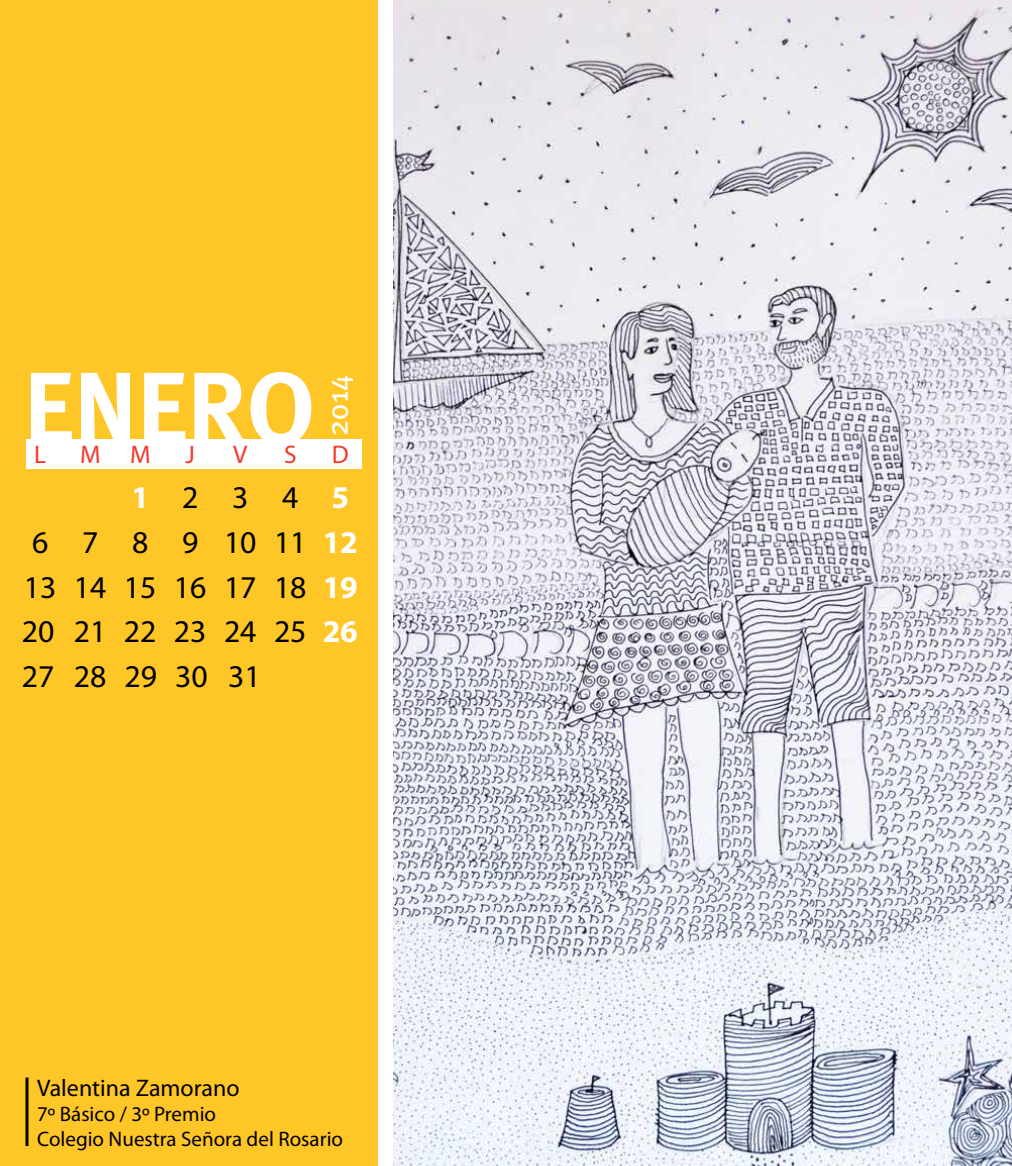
<style>
.page{position:relative;width:1012px;height:1166px;background:#fff}
.page>*{position:absolute;margin:0;border:0;box-sizing:border-box;transform-origin:0 0}
.t1{font:101.4px "Meta Bold LF";color:#fff}
.t2{font:31.8px "Myriad Pro";color:#000}
.t3{font:30px "Meta Plus";color:#fff}
.t4{font:25.5px "Myriad Pro";color:#f3392a}
.t5{font:24px "Myriad Pro";color:#000}
.t6{font:21px/25.2px "Myriad Pro";color:#000}
.s1{font-weight:700;color:#fff}
</style>
<div class="page">
<img style="left:393px;top:0;width:619px;height:1165px">
<div style="left:0;top:0;width:378px;height:1165px;background:#ffc627"></div>
<hr style="left:26px;top:1077px;width:3px;height:68px;background:#000">
<div style="left:26px;top:439px;width:335px;height:30px;background:#fff"></div>
<h1 class="t1" style="left:24px;top:348px;width:293px">ENERO</h1>
<p class="t3" style="left:320px;top:435px;width:62px;rotate:-90deg">2014</p>
<p class="t4" style="left:34px;top:438px;width:14px">L</p>
<p class="t4" style="left:80px;top:438px;width:72px">M M</p>
<p class="t4" style="left:186px;top:438px;width:11px">J</p>
<p class="t4" style="left:233px;top:438px;width:16px">V</p>
<p class="t4" style="left:284px;top:438px;width:14px">S</p>
<p class="t4" style="left:332px;top:438px;width:18px">D</p>
<p class="t2" style="left:131px;top:477px;width:219px"><span class="s1">1</span> 2 3 4 <span class="s1">5</span></p>
<p class="t2" style="left:32px;top:522px;width:327px">6 7 8 9 10 11 <span class="s1">12</span></p>
<p class="t2" style="left:24px;top:567px;width:335px">13 14 15 16 17 18 <span class="s1">19</span></p>
<p class="t2" style="left:22px;top:612px;width:337px">20 21 22 23 24 25 <span class="s1">26</span></p>
<p class="t2" style="left:22px;top:656px;width:240px">27 28 29 30 31</p>
<p class="t5" style="left:37px;top:1072px;width:204px">Valentina Zamorano</p>
<p class="t6" style="left:37px;top:1100px;width:308px">7º Básico / 3º Premio<br>Colegio Nuestra Señora del Rosario</p>
</div>
